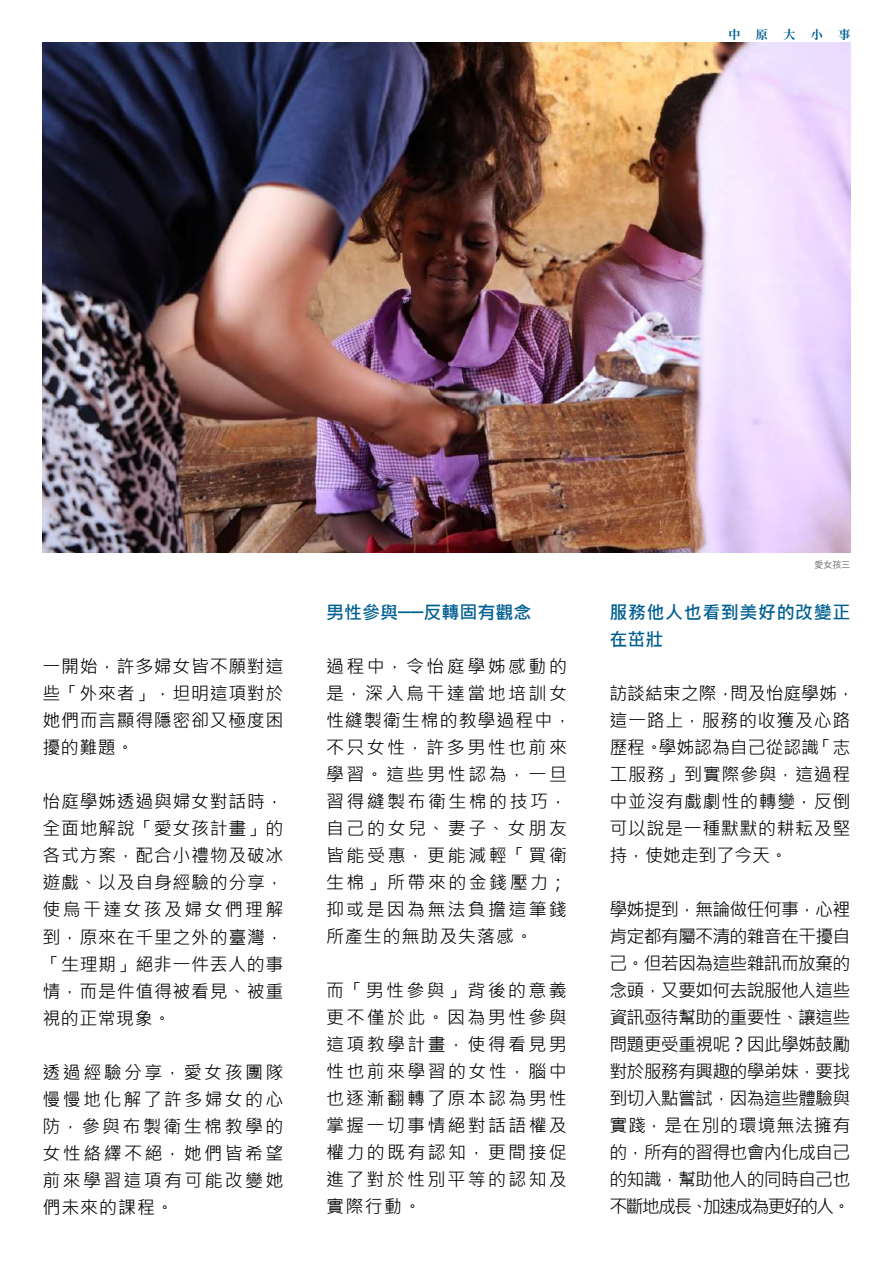
<style>
.page{position:relative;width:893px;height:1263px;background:#fff}
.page>*{position:absolute;margin:0;border:0;box-sizing:border-box;transform-origin:0 0}
.t1{font:18px/27px "Microsoft Jheng Hei";letter-spacing:.05em;color:#000;text-align:justify}
.t2{font:18px/27px "Microsoft Jheng Hei";letter-spacing:.135em;color:#000}
.t3{font:18px/27px "Microsoft Jheng Hei";letter-spacing:.03em;color:#000}
.t4{font:700 18px/27px "Microsoft Jheng Hei";letter-spacing:.03em;color:#005f91}
.t5{font:700 18px "Microsoft Jheng Hei";color:#005f91}
.t6{font:700 12px "Noto Serif CJ Ktc";color:#005f91}
.t7{font:9px "Noto Sans Mono CJ Ktc";color:#727171}
</style>
<div class="page">
<img style="left:43px;top:43px;width:807px;height:510px">
<p class="t6" style="left:728px;top:28px;width:13px">中</p>
<p class="t6" style="left:756px;top:28px;width:13px">原</p>
<p class="t6" style="left:783px;top:28px;width:13px">大</p>
<p class="t6" style="left:811px;top:28px;width:13px">小</p>
<p class="t6" style="left:838px;top:28px;width:13px">事</p>
<p class="t1" style="left:43px;top:653px;width:243px">一開始，許多婦女皆不願對這些「外來者」，坦明這項對於她們而言顯得隱密卻又極度困擾的難題。</p>
<p class="t1" style="left:43px;top:788px;width:243px">怡庭學姊透過與婦女對話時，全面地解說「愛女孩計畫」的各式方案，配合小禮物及破冰遊戲、以及自身經驗的分享，使烏干達女孩及婦女們理解到，原來在千里之外的臺灣，「生理期」絕非一件丟人的事情，而是件值得被看見、被重視的正常現象。</p>
<p class="t1" style="left:43px;top:1058px;width:243px">透過經驗分享，愛女孩團隊慢慢地化解了許多婦女的心防，參與布製衛生棉教學的女性絡繹不絕，她們皆希望前來學習這項有可能改變她們未來的課程。</p>
<p class="t5" style="left:326px;top:601px;width:207px">男性參與──反轉固有觀念</p>
<p class="t2" style="left:326px;top:653px;width:247px">過程中，令怡庭學姊感動的是，深入烏干達當地培訓女性縫製衛生棉的教學過程中，不只女性，許多男性也前來學習。這些男性認為，一旦習得縫製布衛生棉的技巧，自己的女兒、妻子、女朋友皆能受惠，更能減輕「買衛生棉」所帶來的金錢壓力；抑或是因為無法負擔這筆錢所產生的無助及失落感。</p>
<p class="t1" style="left:326px;top:977px;width:242px">而「男性參與」背後的意義更不僅於此。因為男性參與這項教學計畫，使得看見男性也前來學習的女性，腦中也逐漸翻轉了原本認為男性掌握一切事情絕對話語權及權力的既有認知，更間接促進了對於性別平等的認知及實際行動。</p>
<p class="t7" style="left:814px;top:559px;width:37px">愛女孩三</p>
<p class="t4" style="left:609px;top:599px;width:242px">服務他人也看到美好的改變正在茁壯</p>
<p class="t3" style="left:609px;top:680px;width:247px">訪談結束之際，問及怡庭學姊，這一路上，服務的收獲及心路歷程。學姊認為自己從認識「志工服務」到實際參與，這過程中並沒有戲劇性的轉變，反倒可以說是一種默默的耕耘及堅持，使她走到了今天。</p>
<p class="t1" style="left:609px;top:896px;width:243px">學姊提到，無論做任何事，心裡肯定都有屬不清的雜音在干擾自己。但若因為這些雜訊而放棄的念頭，又要如何去說服他人這些資訊亟待幫助的重要性、讓這些問題更受重視呢？因此學姊鼓勵對於服務有興趣的學弟妹，要找到切入點嘗試，因為這些體驗與實踐，是在別的環境無法擁有的，所有的習得也會內化成自己的知識，幫助他人的同時自己也不斷地成長、加速成為更好的人。</p>
</div>
